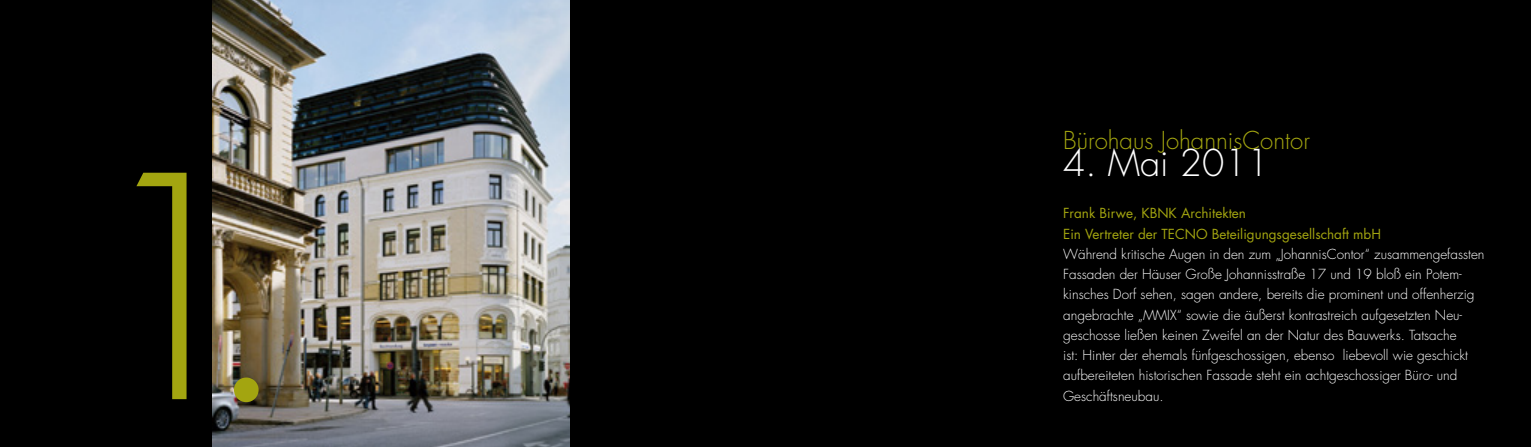
<style>
.page{position:relative;width:1531px;height:447px;background:#fff}
.page>*{position:absolute;margin:0;border:0;box-sizing:border-box;transform-origin:0 0}
.t1{font:300 300px "Futura";color:#a3a510}
.t2{font:300 36px "Futura";color:#fff}
.t3{font:300 24px "Futura";color:#a3a510}
.t4{font:300 13.5px/20.2px "Futura";color:#fff}
.t5{font:13.5px/20.2px "Futura";color:#a3a510}
</style>
<div class="page">
<div style="left:0;top:0;width:1531px;height:446px;background:#000"></div>
<img style="left:213px;top:0;width:357px;height:446px">
<h1 class="t1" style="left:80px;top:97px;width:214px">1.</h1>
<h3 class="t3" style="left:1063px;top:125px;width:248px">Bürohaus JohannisContor</h3>
<h2 class="t2" style="left:1063px;top:140px;width:207px">4. Mai 2011</h2>
<p class="t5" style="left:1063px;top:203px;width:319px">Frank Birwe, KBNK Architekten<br>Ein Vertreter der TECNO Beteiligungsgesellschaft mbH</p>
<p class="t4" style="left:1063px;top:244px;width:423px">Während kritische Augen in den zum „JohannisContor“ zusammengefassten Fassaden der Häuser Große Johannisstraße 17 und 19 bloß ein Potem&shy;kinsches Dorf sehen, sagen andere, bereits die prominent und offenherzig angebrachte „MMIX“ sowie die äußerst kontrastreich aufgesetzten Neu&shy;geschosse ließen keinen Zweifel an der Natur des Bauwerks. Tatsache<br>ist: Hinter der ehemals fünfgeschossigen, ebenso liebevoll wie geschickt aufbereiteten historischen Fassade steht ein achtgeschossiger Büro- und Geschäftsneubau.</p>
</div>
